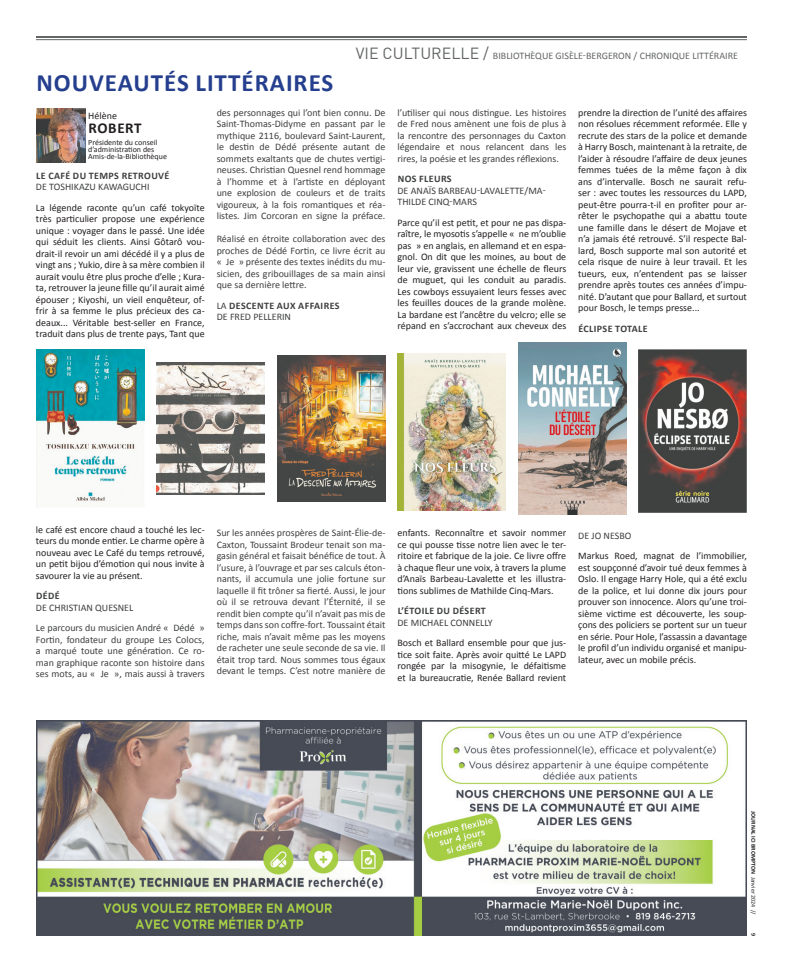
<style>
.page{position:relative;width:792px;height:972px;background:#fff}
.page>*{position:absolute;margin:0;border:0;box-sizing:border-box;transform-origin:0 0}
.t1{font:700 25px "Calibri";letter-spacing:.04em;color:#253f8e}
.t2{font:700 15.1px "Calibri";letter-spacing:.04em;color:#231f20}
.t3{font:10px/11.5px "Calibri";color:#231f20;text-align:justify}
.t4{font:10px/11.5px "Calibri";color:#3d403e;text-align:justify}
.t5{font:700 10px/11.5px "Calibri";letter-spacing:.04em;color:#3d403e}
.t6{font:10px "Calibri";color:#636666}
.t7{font:8px/7px "Calibri";color:#231f20}
.t8{font:700 6px "Calibri";color:#231f20}
.s1{font-family:"DIN";font-size:16px}
.s2{font-weight:400}
</style>
<div class="page">
<hr style="left:36px;top:39px;width:711px;height:1px;background:#636666">
<hr style="left:36px;top:36px;width:711px;height:2px;background:#636666">
<img style="left:36px;top:108px;width:49px;height:54px">
<img style="left:398px;top:354px;width:108px;height:156px">
<img style="left:518px;top:343px;width:108px;height:172px">
<img style="left:639px;top:350px;width:108px;height:162px">
<img style="left:157px;top:362px;width:108px;height:133px">
<img style="left:277px;top:355px;width:108px;height:147px">
<img style="left:36px;top:350px;width:108px;height:157px">
<img style="left:36px;top:720px;width:711px;height:216px">
<p class="t6" style="left:356px;top:49px;width:384px"><span class="s1">VIE CULTURELLE /</span> BIBLIOTHÈQUE GISÈLE-BERGERON / CHRONIQUE LITTÉRAIRE</p>
<h1 class="t1" style="left:36px;top:67px;width:298px">NOUVEAUTÉS LITTÉRAIRES</h1>
<p class="t3" style="left:88px;top:110px;width:30px">Hélène</p>
<h2 class="t2" style="left:89px;top:119px;width:55px">ROBERT</h2>
<p class="t7" style="left:88px;top:138px;width:80px">Présidente du conseil d’administration des<br>Amis-de-la-Bibliothèque</p>
<p class="t4" style="left:217px;top:106px;width:170px">des personnages qui l’ont bien connu. De Saint-Thomas-Didyme en passant par le mythique 2116, boulevard Saint-Laurent, le destin de Dédé présente autant de sommets exaltants que de chutes vertigi&shy;neuses. Christian Quesnel rend hommage à l’homme et à l’artiste en déployant une explosion de couleurs et de traits vigoureux, à la fois romantiques et réa&shy;listes. Jim Corcoran en signe la préface.</p>
<p class="t4" style="left:217px;top:232px;width:170px">Réalisé en étroite collaboration avec des proches de Dédé Fortin, ce livre écrit au « Je » présente des textes inédits du mu&shy;sicien, des gribouillages de sa main ainsi que sa dernière lettre.</p>
<p class="t5" style="left:217px;top:299px;width:124px"><span class="s2">LA</span> DESCENTE AUX AFFAIRES<br><span class="s2">DE FRED PELLERIN</span></p>
<p class="t5" style="left:36px;top:169px;width:135px">LE CAFÉ DU TEMPS RETROUVÉ</p>
<p class="t4" style="left:36px;top:180px;width:115px">DE TOSHIKAZU KAWAGUCHI</p>
<p class="t3" style="left:36px;top:201px;width:170px">La légende raconte qu’un café tokyoïte très particulier propose une expérience unique : voyager dans le passé. Une idée qui séduit les clients. Ainsi Gôtarô vou&shy;drait-il revoir un ami décédé il y a plus de vingt ans ; Yukio, dire à sa mère combien il aurait voulu être plus proche d’elle ; Kura&shy;ta, retrouver la jeune fille qu’il aurait aimé épouser ; Kiyoshi, un vieil enquêteur, of&shy;frir à sa femme le plus précieux des ca&shy;deaux... Véritable best-seller en France, traduit dans plus de trente pays, Tant que</p>
<p class="t4" style="left:398px;top:106px;width:170px">l’utiliser qui nous distingue. Les histoires de Fred nous amènent une fois de plus à la rencontre des personnages du Caxton légendaire et nous relancent dans les rires, la poésie et les grandes réflexions.</p>
<p class="t5" style="left:398px;top:172px;width:55px">NOS FLEURS</p>
<p class="t4" style="left:398px;top:184px;width:150px">DE ANAÏS BARBEAU-LAVALETTE/MA-<br>THILDE CINQ-MARS</p>
<p class="t3" style="left:398px;top:216px;width:170px">Parce qu’il est petit, et pour ne pas dispa&shy;raître, le myosotis s’appelle « ne m’oublie pas » en anglais, en allemand et en espa&shy;gnol. On dit que les moines, au bout de leur vie, gravissent une échelle de fleurs de muguet, qui les conduit au paradis.<br>Les cowboys essuyaient leurs fesses avec les feuilles douces de la grande molène.<br>La bardane est l’ancêtre du velcro; elle se répand en s’accrochant aux cheveux des</p>
<p class="t3" style="left:578px;top:106px;width:170px">prendre la direction de l’unité des affaires non résolues récemment reformée. Elle y recrute des stars de la police et demande à Harry Bosch, maintenant à la retraite, de l’aider à résoudre l’affaire de deux jeunes femmes tuées de la même façon à dix ans d’intervalle. Bosch ne saurait refu&shy;ser : avec toutes les ressources du LAPD, peut-être pourra-t-il en profiter pour ar&shy;rêter le psychopathe qui a abattu toute une famille dans le désert de Mojave et n’a jamais été retrouvé. S’il respecte Bal&shy;lard, Bosch supporte mal son autorité et cela risque de nuire à leur travail. Et les tueurs, eux, n’entendent pas se laisser prendre après toutes ces années d’impu&shy;nité. D’autant que pour Ballard, et surtout pour Bosch, le temps presse...</p>
<p class="t5" style="left:578px;top:322px;width:71px">ÉCLIPSE TOTALE</p>
<p class="t3" style="left:36px;top:523px;width:170px">le café est encore chaud a touché les lec&shy;teurs du monde entier. Le charme opère à nouveau avec Le Café du temps retrouvé, un petit bijou d’émotion qui nous invite à savourer la vie au présent.</p>
<p class="t5" style="left:36px;top:589px;width:25px">DÉDÉ</p>
<p class="t4" style="left:36px;top:596px;width:170px;line-height:20.5px">DE CHRISTIAN QUESNEL<br>Le parcours du musicien André « Dédé »</p>
<p class="t4" style="left:36px;top:633px;width:170px">Fortin, fondateur du groupe Les Colocs, a marqué toute une génération. Ce ro&shy;man graphique raconte son histoire dans ses mots, au « Je », mais aussi à travers</p>
<p class="t4" style="left:217px;top:526px;width:170px">Sur les années prospères de Saint-Élie-de-Caxton, Toussaint Brodeur tenait son ma&shy;gasin général et faisait bénéfice de tout. À l’usure, à l’ouvrage et par ses calculs éton&shy;nants, il accumula une jolie fortune sur laquelle il fit trôner sa fierté. Aussi, le jour où il se retrouva devant l’Éternité, il se rendit bien compte qu’il n’avait pas mis de temps dans son coffre-fort. Toussaint était riche, mais n’avait même pas les moyens de racheter une seule seconde de sa vie. Il était trop tard. Nous sommes tous égaux devant le temps. C’est notre manière de</p>
<p class="t3" style="left:398px;top:526px;width:170px">enfants. Reconnaître et savoir nommer ce qui pousse tisse notre lien avec le ter&shy;ritoire et fabrique de la joie. Ce livre offre à chaque fleur une voix, à travers la plume d’Anaïs Barbeau-Lavalette et les illustra&shy;tions sublimes de Mathilde Cinq-Mars.</p>
<p class="t5" style="left:398px;top:604px;width:90px">L’ÉTOILE DU DÉSERT</p>
<p class="t4" style="left:398px;top:616px;width:97px">DE MICHAEL CONNELLY</p>
<p class="t3" style="left:398px;top:636px;width:170px">Bosch et Ballard ensemble pour que jus&shy;tice soit faite. Après avoir quitté Le LAPD rongée par la misogynie, le défaitisme et la bureaucratie, Renée Ballard revient</p>
<p class="t4" style="left:578px;top:529px;width:55px">DE JO NESBO</p>
<p class="t3" style="left:578px;top:549px;width:170px">Markus Roed, magnat de l’immobilier, est soupçonné d’avoir tué deux femmes à Oslo. Il engage Harry Hole, qui a été exclu de la police, et lui donne dix jours pour prouver son innocence. Alors qu’une troi&shy;sième victime est découverte, les soup&shy;çons des policiers se portent sur un tueur en série. Pour Hole, l’assassin a davantage le profil d’un individu organisé et manipu&shy;lateur, avec un mobile précis.</p>
<p class="t8" style="left:757px;top:811px;width:105px;rotate:90deg">JOURNAL ICI BROMPTON <span class="s2">Janvier 2024 //</span></p>
<p class="t8" style="left:757px;top:933px;width:5px;rotate:90deg">9</p>
</div>
